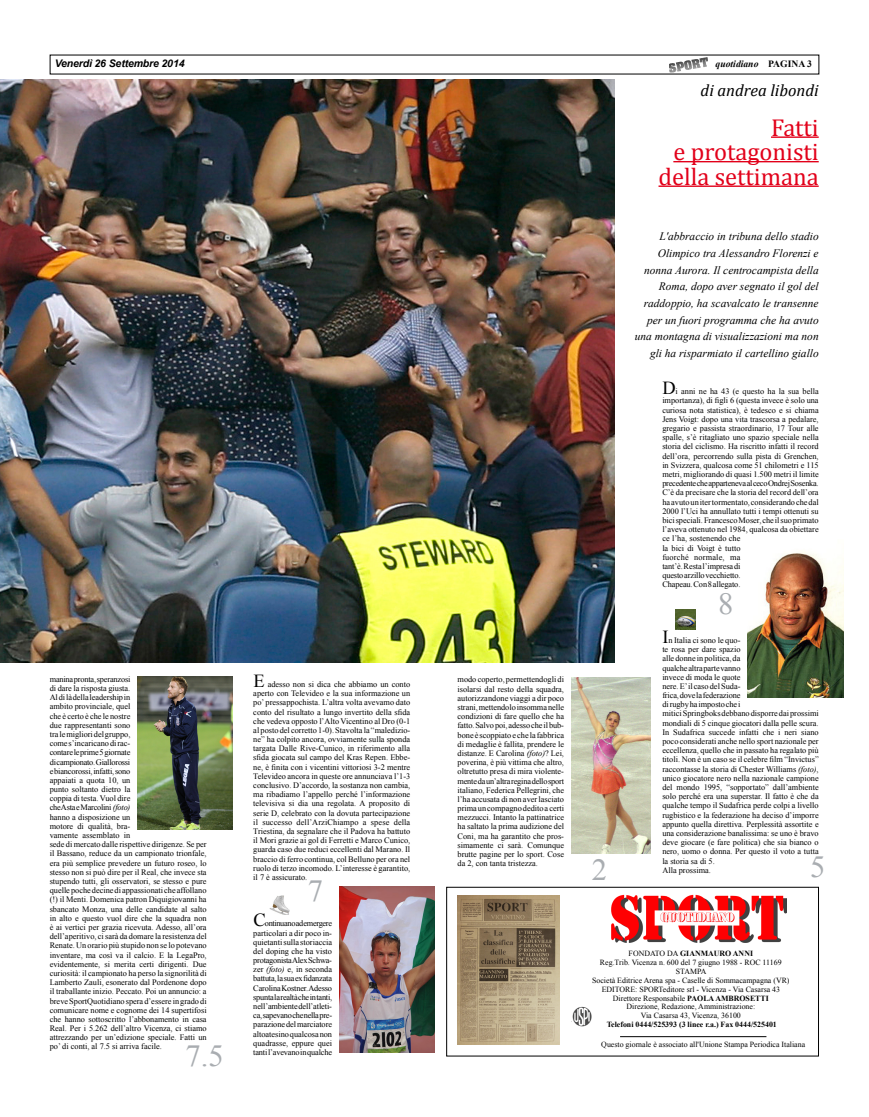
<style>
.page{position:relative;width:869px;height:1117px;background:#fff}
.page>*{position:absolute;margin:0;border:0;box-sizing:border-box;transform-origin:0 0}
.t1{font:30.62px "Times New Roman";color:#a9adb1}
.t2{font:24.5px/24.5px "Cambria";color:#e2001a;text-align:right}
.t3{font:italic 16.62px "Cambria";color:#000}
.t4{font:italic 11.38px/16.6px "Times New Roman";color:#000;text-align:right}
.t5{font:italic 700 10.5px "Arial";letter-spacing:-.015em;color:#000}
.t6{font:italic 700 9.62px "Times New Roman";color:#000}
.t7{font:8.31px/9.2px "Times New Roman";color:#000}
.t8{font:7.88px/8.8px "Times New Roman";color:#000;text-align:center}
.t9{font:700 7.88px "Times New Roman";color:#000}
.s1{font-style:normal}
.s2{font-size:18.38px}
.s3{font-style:italic}
.s4{font-weight:700}
</style>
<div class="page">
<img style="left:669px;top:57px;width:38px;height:15px">
<img style="left:675px;top:609px;width:19px;height:20px">
<img style="left:0;top:79px;width:614px;height:583px">
<hr style="left:619px;top:1036px;width:147px;height:1px;background:#000">
<div style="left:446px;top:886px;width:372px;height:169px;border:1px solid #000"></div>
<img style="left:571px;top:1006px;width:20px;height:19px">
<hr style="left:770px;top:136px;width:48px;height:2px;background:#e2001a">
<hr style="left:673px;top:161px;width:145px;height:1px;background:#e2001a">
<hr style="left:658px;top:185px;width:160px;height:2px;background:#e2001a">
<img style="left:269px;top:895px;width:20px;height:19px">
<img style="left:457px;top:895px;width:102px;height:149px">
<img style="left:571px;top:677px;width:79px;height:176px">
<img style="left:138px;top:676px;width:95px;height:153px">
<img style="left:747px;top:551px;width:95px;height:146px">
<img style="left:339px;top:886px;width:95px;height:166px">
<img style="left:611px;top:894px;width:175px;height:49px">
<p class="t5" style="left:55px;top:56px;width:131px">Venerdì 26 Settembre 2014</p>
<p class="t6" style="left:715px;top:57px;width:98px">quotidiano <span class="s1">PAGINA 3</span></p>
<h3 class="t3" style="left:700px;top:79px;width:119px">di andrea libondi</h3>
<h2 class="t2" style="left:658px;top:115px;width:162px">Fatti<br>e protagonisti della settimana</h2>
<p class="t4" style="left:634px;top:228px;width:185px">L'abbraccio in tribuna dello stadio Olimpico tra Alessandro Florenzi e nonna Aurora. Il centrocampista della Roma, dopo aver segnato il gol del raddoppio, ha scavalcato le transenne per un fuori programma che ha avuto una montagna di visualizzazioni ma non gli ha risparmiato il cartellino giallo</p>
<p class="t7" style="left:662px;top:386px;width:158px"><span class="s2">D</span>i anni ne ha 43 (e questo ha la sua bella importanza), di figli 6 (questa invece è solo una curiosa nota statistica), è tedesco e si chiama Jens Voigt: dopo una vita trascorsa a pedalare, gregario e passista straordinario, 17 Tour alle spalle, s’è ritagliato uno spazio speciale nella storia del ciclismo. Ha riscritto infatti il record dell’ora, percorrendo sulla pista di Grenchen, in Svizzera, qualcosa come 51 chilometri e 115 metri, migliorando di quasi 1.500 metri il limite precedente che apparteneva al ceco Ondrej Sosenka.<br>C’è da precisare che la storia del record dell’ora ha avuto un iter tormentato, considerando che dal 2000 l’Uci ha annullato tutti i tempi ottenuti su bici speciali. Francesco Moser, che il suo primato l’aveva ottenuto nel 1984, qualcosa da obiettare ce l’ha, sostenendo che<br>la bici di Voigt è tutto<br>fuorché normale, ma<br>tant’è. Resta l’impresa di<br>questo arzillo vecchietto.<br>Chapeau. Con 8 allegato.</p>
<p class="t7" style="left:50px;top:674px;width:158px">manina pronta, speranzosi<br>di dare la risposta giusta.<br>Al di là della leadership in<br>ambito provinciale, quel<br>che è certo è che le nostre<br>due rappresentanti sono<br>tra le migliori del gruppo,<br>come s’incaricano di rac-<br>contare le prime 5 giornate<br>di campionato. Giallorossi<br>e biancorossi, infatti, sono<br>appaiati a quota 10, un<br>punto soltanto dietro la<br>coppia di testa. Vuol dire<br>che Asta e Marcolini <span class="s3">(foto)<br></span>hanno a disposizione un<br>motore di qualità, bra-<br>vamente assemblato in<br>sede di mercato dalle rispettive dirigenze. Se per il Bassano, reduce da un campionato trionfale, era più semplice prevedere un futuro roseo, lo stesso non si può dire per il Real, che invece sta stupendo tutti, gli osservatori, se stesso e pure quelle poche decine di appassionati che affollano (!) il Menti. Domenica patron Diquigiovanni ha sbancato Monza, una delle candidate al salto in alto e questo vuol dire che la squadra non è ai vertici per grazia ricevuta. Adesso, all’ora dell’aperitivo, ci sarà da domare la resistenza del Renate. Un orario più stupido non se lo potevano inventare, ma così va il calcio. E la LegaPro, evidentemente, si merita certi dirigenti. Due curiosità: il campionato ha perso la signorilità di Lamberto Zauli, esonerato dal Pordenone dopo il traballante inizio. Peccato. Poi un annuncio: a breve SportQuotidiano spera d’essere in grado di comunicare nome e cognome dei 14 supertifosi che hanno sottoscritto l’abbonamento in casa Real. Per i 5.262 dell’altro Vicenza, ci stiamo attrezzando per un’edizione speciale. Fatti un po’ di conti, al 7.5 si arriva facile.</p>
<p class="t7" style="left:253px;top:679px;width:158px;text-align:justify"><span class="s2">E</span> adesso non si dica che abbiamo un conto aperto con Televideo e la sua informazione un po’ pressappochista. L’altra volta avevamo dato conto del risultato a lungo invertito della sfida che vedeva opposto l’Alto Vicentino al Dro (0-1 al posto del corretto 1-0). Stavolta la “maledizio&shy;ne” ha colpito ancora, ovviamente sulla sponda targata Dalle Rive-Cunico, in riferimento alla sfida giocata sul campo del Kras Repen. Ebbe&shy;ne, è finita con i vicentini vittoriosi 3-2 mentre Televideo ancora in queste ore annunciava l’1-3 conclusivo. D’accordo, la sostanza non cambia, ma ribadiamo l’appello perché l’informazione televisiva si dia una regolata. A proposito di serie D, celebrato con la dovuta partecipazione il successo dell’ArziChiampo a spese della Triestina, da segnalare che il Padova ha battuto il Mori grazie ai gol di Ferretti e Marco Cunico, guarda caso due reduci eccellenti dal Marano. Il braccio di ferro continua, col Belluno per ora nel ruolo di terzo incomodo. L’interesse è garantito, il 7 è assicurato.</p>
<h1 class="t1" style="left:308px;top:870px;width:17px">7</h1>
<p class="t7" style="left:253px;top:918px;width:80px;text-align:justify"><span class="s2">C</span>ontinuano ad emergere particolari a dir poco in&shy;quietanti sulla storiaccia del doping che ha visto protagonista Alex Schwa&shy;zer <span class="s3">(foto)</span> e, in seconda battuta, la sua ex fidanzata Carolina Kostner. Adesso spunta la realtà che in tanti, nell’ambiente dell’atleti&shy;ca, sapevano che nella pre&shy;parazione del marciatore altoatesino qualcosa non quadrasse, eppure quei tanti l’avevano in qualche</p>
<h1 class="t1" style="left:185px;top:1034px;width:40px">7.5</h1>
<p class="t7" style="left:457px;top:674px;width:108px;text-align:justify">modo coperto, permettendogli di isolarsi dal resto della squadra, autorizzandone viaggi a dir poco strani, mettendolo insomma nelle condizioni di fare quello che ha fatto. Salvo poi, adesso che il bub&shy;bone è scoppiato e che la fabbrica di medaglie è fallita, prendere le distanze. E Carolina <span class="s3">(foto)</span>? Lei, poverina, è più vittima che altro, oltretutto presa di mira violente&shy;mente da un’altra regina dello sport italiano, Federica Pellegrini, che l’ha accusata di non aver lasciato prima un compagno dedito a certi mezzucci. Intanto la pattinatrice ha saltato la prima audizione del Coni, ma ha garantito che pros&shy;simamente ci sarà. Comunque brutte pagine per lo sport. Cose da 2, con tanta tristezza.</p>
<h1 class="t1" style="left:717px;top:582px;width:17px">8</h1>
<p class="t7" style="left:662px;top:635px;width:158px"><span class="s2">I</span>n Italia ci sono le quo-<br>te rosa per dare spazio<br>alle donne in politica, da<br>qualche altra parte vanno<br>invece di moda le quote<br>nere. E’ il caso del Suda-<br>frica, dove la federazione<br>di rugby ha imposto che i<br>mitici Springboks debbano disporre dai prossimi mondiali di 5 cinque giocatori dalla pelle scura.<br>In Sudafrica succede infatti che i neri siano poco considerati anche nello sport nazionale per eccellenza, quello che in passato ha regalato più titoli. Non è un caso se il celebre film “Invictus” raccontasse la storia di Chester Williams <span class="s3">(foto)</span>, unico giocatore nero nella nazionale campione del mondo 1995, “sopportato” dall’ambiente solo perché era una superstar. Il fatto è che da qualche tempo il Sudafrica perde colpi a livello rugbistico e la federazione ha deciso d’imporre appunto quella direttiva. Perplessità assortite e una considerazione banalissima: se uno è bravo deve giocare (e fare politica) che sia bianco o nero, uomo o donna. Per questo il voto a tutta la storia sa di 5.<br>Alla prossima.</p>
<h1 class="t1" style="left:591px;top:849px;width:17px">2</h1>
<h1 class="t1" style="left:809px;top:845px;width:17px">5</h1>
<p class="t8" style="left:592px;top:948px;width:199px">FONDATO DA <span class="s4">GIANMAURO ANNI<br></span>Reg.Trib. Vicenza n. 600 del 7 giugno 1988 - ROC 11169<br>STAMPA<br>Società Editrice Arena spa - Caselle di Sommacampagna (VR)<br>EDITORE: SPORTeditore srl - Vicenza - Via Casarsa 43<br>Direttore Responsabile <span class="s4">PAOLA AMBROSETTI<br></span>Direzione, Redazione, Amministrazione:<br>Via Casarsa 43, Vicenza, 36100</p>
<p class="t9" style="left:606px;top:1018px;width:172px">Telefoni 0444/525393 (3 linee r.a.) Fax 0444/525401</p>
<p class="t8" style="left:601px;top:1039px;width:205px">Questo giornale è associato all'Unione Stampa Periodica Italiana</p>
</div>
